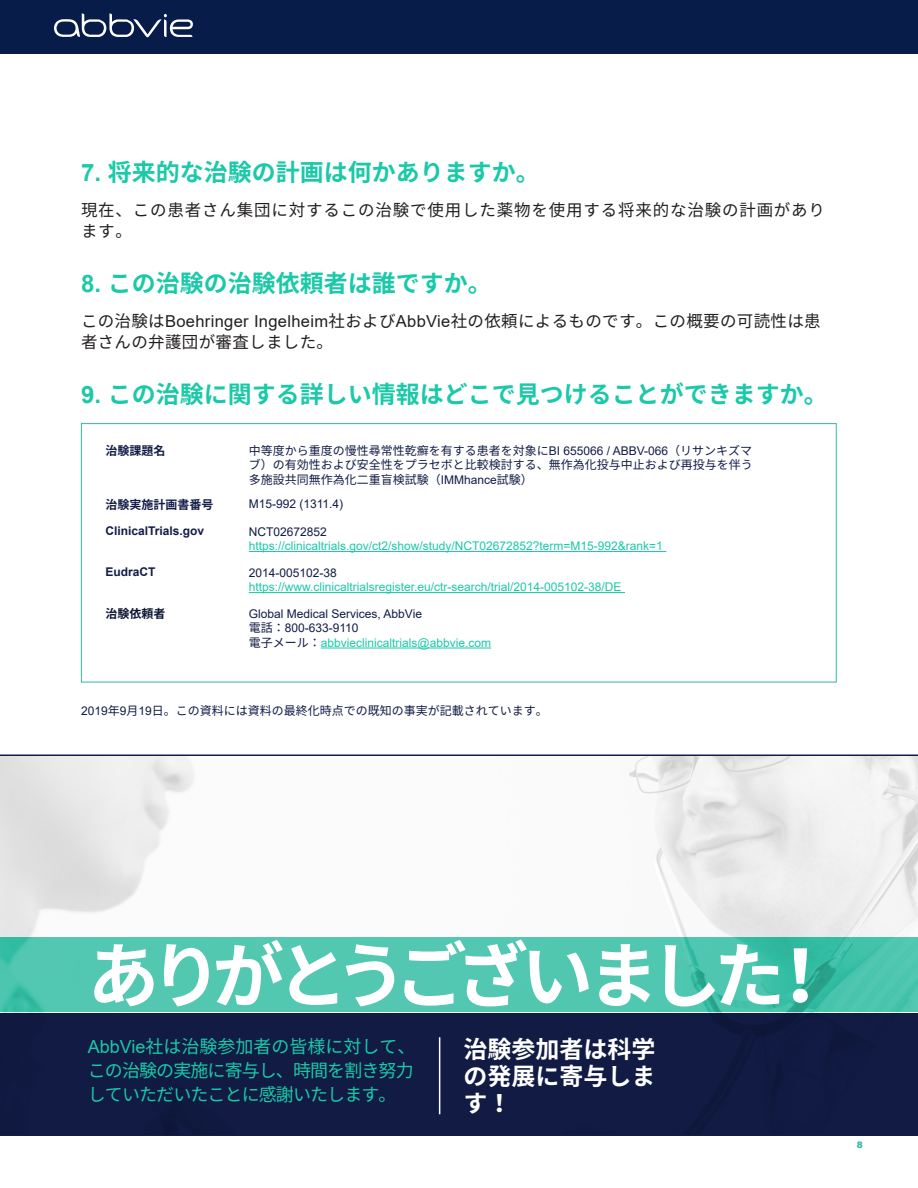
<style>
.page{position:relative;width:918px;height:1188px;background:#fff}
.page>*{position:absolute;margin:0;border:0;box-sizing:border-box;transform-origin:0 0}
.Body_Bullets{font:700 72px "Noto Sans CJ Kjp";letter-spacing:-.13em;color:#fff}
.Body_Bullets-2{font:700 24px "Noto Sans CJ Kjp";color:#1ac9a8}
.Body_Bullets-3{font:700 24px/27px "Noto Sans CJ Kjp";color:#fff;text-align:justify}
.Body_Bullets-4{font:18px/24px "Noto Sans CJ Kjp";letter-spacing:-.05em;color:#1ac9a8;text-align:justify}
.Paragraph_Style_1{font:16.5px/21px "Noto Sans CJ Kjp";letter-spacing:.02em;color:#231f20}
.Paragraph_Style_1-2{font:16.5px/21px "Noto Sans CJ Kjp";letter-spacing:.05em;color:#231f20}
.t1{font:12px/14.4px "Arial";color:#1ac9a8}
.t2{font:12px/14.4px "Noto Sans CJ Kjp";color:#121c46;text-align:justify}
.t3{font:12px "Arial";color:#121c46}
.t4{font:700 12px "Arial";color:#121c46}
.t5{font:700 12px "Noto Sans CJ Kjp";color:#121c46}
.t6{font:700 12px "Noto Sans CJ Kjp";color:#0d1633}
.Body_Bullets-5{font:900 9px "Arial";color:#33bda3}
.s1{font-family:"Arial"}
.s2{color:#121c46}
.s3{font-family:"Noto Sans CJ Kjp"}
.s4{font-family:"Noto Sans CJ Kjp";color:#121c46}
</style>
<div class="page">
<div style="left:0;top:0;width:918px;height:54px;background:#081c4a"></div>
<svg style="left:54px;top:13px;width:139px;height:24px"></svg>
<img style="left:0;top:756px;width:918px;height:257px">
<div style="left:0;top:1013px;width:918px;height:123px;background:#121c46"></div>
<hr style="left:439px;top:1037px;width:1px;height:77px;background:#fff">
<svg style="left:0;top:937px;width:918px;height:74px;background:#4dc5ae"></svg>
<hr style="left:0;top:754px;width:918px;height:2px;background:#121e47">
<hr style="left:249px;top:551px;width:417px;height:1px;background:#1ac9a8">
<hr style="left:249px;top:592px;width:376px;height:1px;background:#1ac9a8">
<hr style="left:321px;top:648px;width:170px;height:1px;background:#1ac9a8">
<div style="left:81px;top:423px;width:756px;height:259px;border:1px solid #2dbca1"></div>
<p class="Body_Bullets-2" style="left:81px;top:159px;width:460px"><span class="s1">7.</span> 将来的な治験の計画は何かありますか。</p>
<p class="Paragraph_Style_1-2" style="left:81px;top:199px;width:746px">現在、この患者さん集団に対するこの治験で使用した薬物を使用する将来的な治験の計画があります。</p>
<p class="Body_Bullets-2" style="left:81px;top:270px;width:412px"><span class="s1">8.</span> この治験の治験依頼者は誰ですか。</p>
<p class="Paragraph_Style_1" style="left:81px;top:310px;width:741px">この治験は<span class="s1">Boehringer Ingelheim</span>社および<span class="s1">AbbVie</span>社の依頼によるものです。この概要の可読性は患者さんの弁護団が審査しました。</p>
<p class="Body_Bullets-2" style="left:81px;top:381px;width:748px"><span class="s1">9.</span> この治験に関する詳しい情報はどこで見つけることができますか。</p>
<p class="t5" style="left:105px;top:444px;width:61px">治験課題名</p>
<p class="t2" style="left:249px;top:444px;width:506px">中等度から重度の慢性尋常性乾癬を有する患者を対象に<span class="s1">BI 655066 / ABBV-066</span>（リサンキズマブ）の有効性および安全性をプラセボと比較検討する、無作為化投与中止および再投与を伴う多施設共同無作為化二重盲検試験（<span class="s1">IMMhance</span>試験）</p>
<p class="t5" style="left:105px;top:498px;width:110px">治験実施計画書番号</p>
<p class="t3" style="left:249px;top:496px;width:96px">M15-992 (1311.4)</p>
<p class="t4" style="left:105px;top:522px;width:100px">ClinicalTrials.gov</p>
<p class="t1" style="left:249px;top:524px;width:416px"><span class="s2">NCT02672852 </span>https://clinicaltrials.gov/ct2/show/study/NCT02672852?term=M15-992&amp;rank=1</p>
<p class="t4" style="left:105px;top:563px;width:52px">EudraCT</p>
<p class="t3" style="left:249px;top:564px;width:90px">2014-005102-38</p>
<p class="t1" style="left:249px;top:580px;width:374px">https://www.clinicaltrialsregister.eu/ctr-search/trial/2014-005102-38/DE</p>
<p class="t6" style="left:105px;top:607px;width:61px">治験依頼者</p>
<p class="t3" style="left:249px;top:605px;width:175px">Global Medical Services, AbbVie</p>
<p class="t3" style="left:249px;top:620px;width:111px"><span class="s3">電話：</span>800-633-9110</p>
<p class="t1" style="left:249px;top:635px;width:244px"><span class="s4">電子メール：</span>abbvieclinicaltrials@abbvie.com</p>
<p class="t2" style="left:81px;top:704px;width:468px"><span class="s1">2019</span>年<span class="s1">9</span>月<span class="s1">19</span>日。この資料には資料の最終化時点での既知の事実が記載されています。</p>
<p class="Body_Bullets" style="left:87px;top:935px;width:750px">ありがとうございました！</p>
<p class="Body_Bullets-4" style="left:88px;top:1035px;width:329px"><span class="s1">AbbVie</span>社は治験参加者の皆様に対して、この治験の実施に寄与し、時間を割き努力していただいたことに感謝いたします。</p>
<p class="Body_Bullets-3" style="left:464px;top:1036px;width:193px">治験参加者は科学の発展に寄与します！</p>
<p class="Body_Bullets-5" style="left:857px;top:1139px;width:8px">8</p>
</div>
